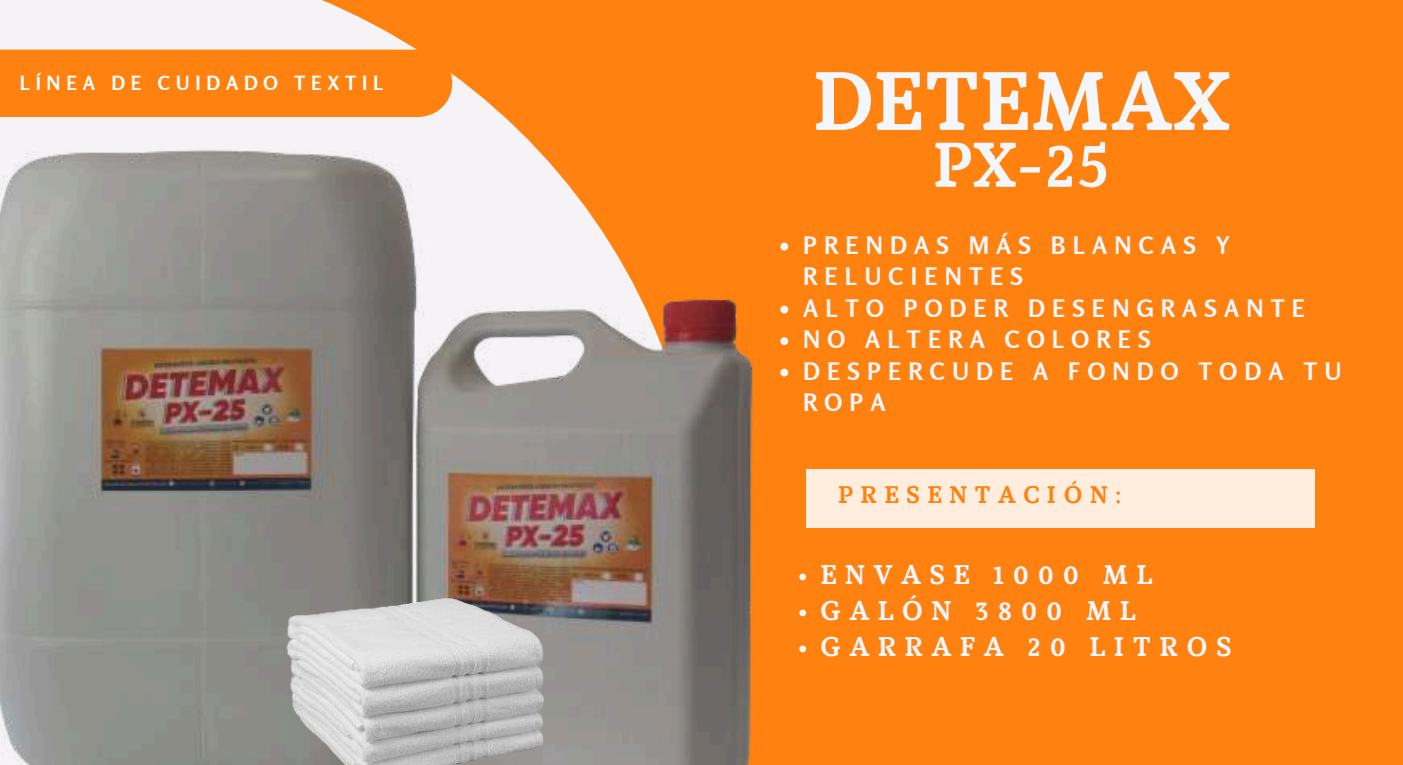
<style>
.page{position:relative;width:1403px;height:765px;background:#ff8210}
.page>*{position:absolute;margin:0;border:0;box-sizing:border-box;transform-origin:0 0}
.t1{font:700 82.5px "Marta";color:#f4f6fc}
.t2{font:700 63px "Marta";color:#f4f6fc}
.t3{font:700 27px/36px "Marta";letter-spacing:.3em;color:#f4f6fc}
.t4{font:700 24px/31.5px "Rosario";letter-spacing:.3em;color:#f4f6fc}
.t5{font:700 24px "Marta";letter-spacing:.3em;color:#ff8210}
.t6{font:700 19.5px "Rosario";letter-spacing:.3em;color:#fff}
</style>
<div class="page">
<svg style="left:0;top:0;width:417px;height:50px;background:#f6e6da"></svg>
<div style="left:806px;top:469px;width:509px;height:58px;background:#ffeddd"></div>
<img style="left:0;top:73px;width:789px;height:692px">
<img style="left:277px;top:590px;width:278px;height:175px">
<svg style="left:780px;top:243px;width:8px;height:8px"></svg>
<svg style="left:780px;top:306px;width:8px;height:8px"></svg>
<svg style="left:780px;top:337px;width:8px;height:8px"></svg>
<svg style="left:780px;top:369px;width:8px;height:8px"></svg>
<svg style="left:799px;top:574px;width:7px;height:6px"></svg>
<svg style="left:799px;top:610px;width:7px;height:6px"></svg>
<svg style="left:799px;top:646px;width:7px;height:6px"></svg>
<p class="t6" style="left:20px;top:71px;width:365px">LÍNEA DE CUIDADO TEXTIL</p>
<h1 class="t1" style="left:813px;top:68px;width:419px">DETEMAX</h1>
<h2 class="t2" style="left:933px;top:140px;width:179px">PX-25</h2>
<p class="t4" style="left:803px;top:229px;width:540px">PRENDAS MÁS BLANCAS Y<br>RELUCIENTES<br>ALTO PODER DESENGRASANTE<br>NO ALTERA COLORES<br>DESPERCUDE A FONDO TODA TU<br>ROPA</p>
<p class="t5" style="left:838px;top:485px;width:284px">PRESENTACIÓN:</p>
<p class="t3" style="left:820px;top:559px;width:413px">ENVASE 1000 ML<br>GALÓN 3800 ML<br>GARRAFA 20 LITROS</p>
</div>
